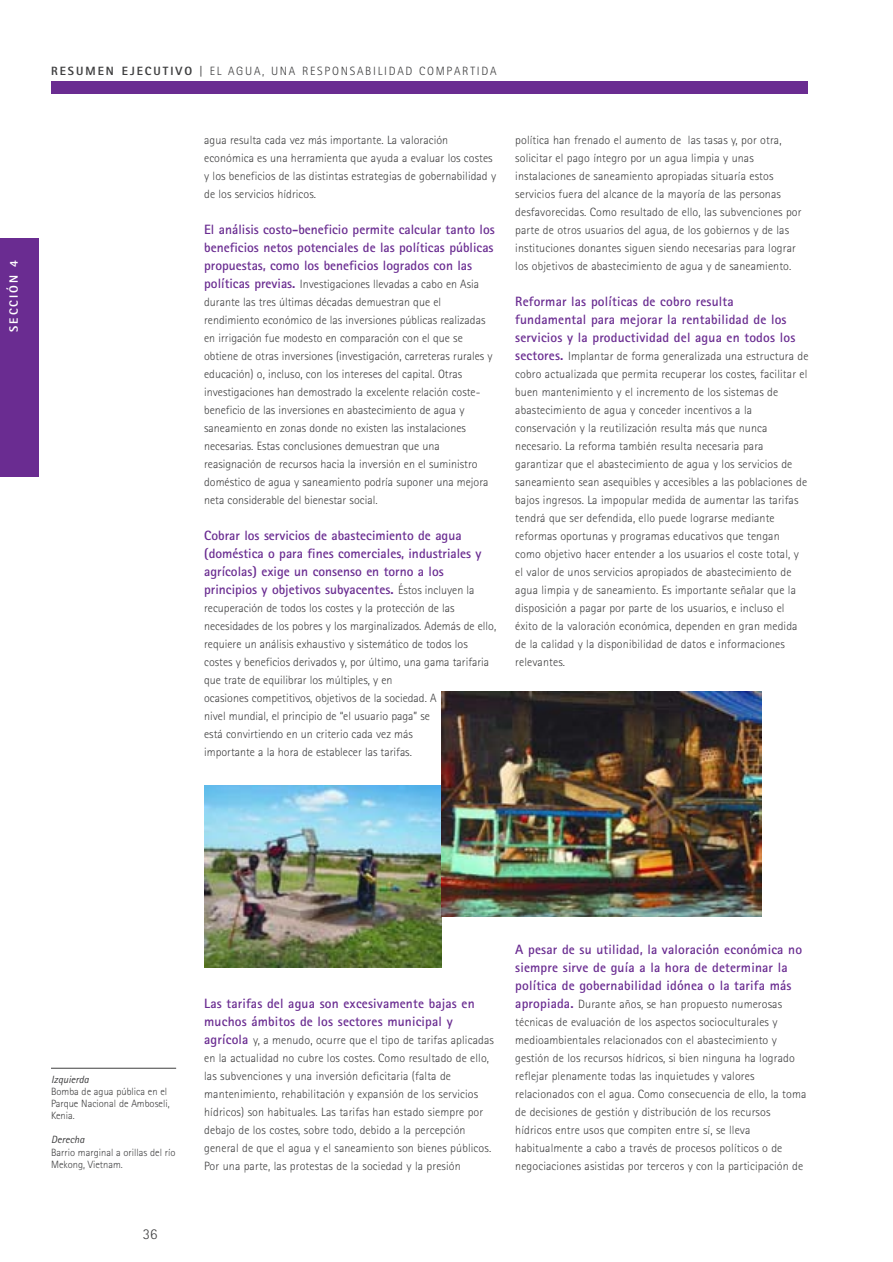
<style>
.page{position:relative;width:893px;height:1262px;background:#fff}
.page>*{position:absolute;margin:0;border:0;box-sizing:border-box;transform-origin:0 0}
.t1{font:300 15px "Rotis Sans Serif";color:#3e3e3f}
.t2{font:700 13.5px/18px "Rotis Sans Serif";letter-spacing:.01em;color:#6a2c91}
.t3{font:300 12px/18px "Rotis Sans Serif";letter-spacing:.01em;color:#3e3e3f}
.t4{font:300 12px "Rotis Sans Serif";letter-spacing:.145em;color:#3e3e3f}
.t5{font:800 12px "Rotis Sans Serif";letter-spacing:.165em;color:#fff}
.t6{font:300 10.5px/12px "Rotis Sans Serif";color:#3e3e3f}
.t7{font:italic 10.5px "Rotis Sans Serif";color:#3e3e3f}
.s1{font-weight:800}
.s2{font-weight:400}
.s3{font-weight:700;font-size:13.5px;color:#6a2c91}
.s4{font-weight:300;font-size:12px;color:#3e3e3f}
</style>
<div class="page">
<div style="left:51px;top:81px;width:757px;height:13px;background:#6a2c91"></div>
<div style="left:0;top:238px;width:38px;height:238px;background:#6a2c91"></div>
<svg style="left:204px;top:967px;width:237px;height:1px"></svg>
<img style="left:204px;top:785px;width:237px;height:182px">
<img style="left:441px;top:691px;width:320px;height:225px">
<hr style="left:51px;top:1068px;width:125px;height:1px;background:#3e3e3f">
<p class="t5" style="left:9px;top:332px;width:73px;rotate:-90deg">SECCIÓN 4</p>
<p class="t4" style="left:51px;top:67px;width:447px"><span class="s1">RESUMEN EJECUTIVO</span> <span class="s2">|</span> EL AGUA, UNA RESPONSABILIDAD COMPARTIDA</p>
<p class="t3" style="left:204px;top:132px;width:293px">agua resulta cada vez más importante. La valoración económica es una herramienta que ayuda a evaluar los costes y los beneficios de las distintas estrategias de gobernabilidad y de los servicios hídricos.</p>
<p class="t2" style="left:204px;top:222px;width:292px;text-align:justify">El análisis costo-beneficio permite calcular tanto los beneficios netos potenciales de las políticas públicas propuestas, como los beneficios logrados con las</p>
<p class="t3" style="left:204px;top:276px;width:290px"><span class="s3">políticas previas.</span> Investigaciones llevadas a cabo en Asia durante las tres últimas décadas demuestran que el rendimiento económico de las inversiones públicas realizadas en irrigación fue modesto en comparación con el que se obtiene de otras inversiones (investigación, carreteras rurales y educación) o, incluso, con los intereses del capital. Otras investigaciones han demostrado la excelente relación coste&shy;beneficio de las inversiones en abastecimiento de agua y saneamiento en zonas donde no existen las instalaciones necesarias. Estas conclusiones demuestran que una reasignación de recursos hacia la inversión en el suministro doméstico de agua y saneamiento podría suponer una mejora neta considerable del bienestar social.</p>
<p class="t2" style="left:204px;top:528px;width:279px">Cobrar los servicios de abastecimiento de agua (doméstica o para fines comerciales, industriales y agrícolas) exige un consenso en torno a los principios y objetivos subyacentes. <span class="s4">Éstos incluyen la</span></p>
<p class="t3" style="left:204px;top:600px;width:293px">recuperación de todos los costes y la protección de las necesidades de los pobres y los marginalizados. Además de ello, requiere un análisis exhaustivo y sistemático de todos los costes y beneficios derivados y, por último, una gama tarifaria que trate de equilibrar los múltiples, y en<br>ocasiones competitivos, objetivos de la sociedad. A<br>nivel mundial, el principio de “el usuario paga” se<br>está convirtiendo en un criterio cada vez más<br>importante a la hora de establecer las tarifas.</p>
<p class="t3" style="left:515px;top:132px;width:288px">política han frenado el aumento de las tasas y, por otra, solicitar el pago íntegro por un agua limpia y unas instalaciones de saneamiento apropiadas situaría estos servicios fuera del alcance de la mayoría de las personas desfavorecidas. Como resultado de ello, las subvenciones por parte de otros usuarios del agua, de los gobiernos y de las instituciones donantes siguen siendo necesarias para lograr los objetivos de abastecimiento de agua y de saneamiento.</p>
<p class="t2" style="left:515px;top:294px;width:281px">Reformar las políticas de cobro resulta fundamental para mejorar la rentabilidad de los servicios y la productividad del agua en todos los</p>
<p class="t3" style="left:515px;top:348px;width:295px"><span class="s3">sectores.</span> Implantar de forma generalizada una estructura de cobro actualizada que permita recuperar los costes, facilitar el buen mantenimiento y el incremento de los sistemas de abastecimiento de agua y conceder incentivos a la conservación y la reutilización resulta más que nunca necesario. La reforma también resulta necesaria para garantizar que el abastecimiento de agua y los servicios de saneamiento sean asequibles y accesibles a las poblaciones de bajos ingresos. La impopular medida de aumentar las tarifas tendrá que ser defendida, ello puede lograrse mediante reformas oportunas y programas educativos que tengan<br>como objetivo hacer entender a los usuarios el coste total, y el valor de unos servicios apropiados de abastecimiento de agua limpia y de saneamiento. Es importante señalar que la disposición a pagar por parte de los usuarios, e incluso el éxito de la valoración económica, dependen en gran medida de la calidad y la disponibilidad de datos e informaciones relevantes.</p>
<p class="t7" style="left:51px;top:1076px;width:39px">Izquierda</p>
<p class="t6" style="left:51px;top:1087px;width:120px">Bomba de agua pública en el<br>Parque Nacional de Amboseli,<br>Kenia.</p>
<p class="t7" style="left:51px;top:1136px;width:35px">Derecha</p>
<p class="t6" style="left:51px;top:1147px;width:126px">Barrio marginal a orillas del río<br>Mekong, Vietnam.</p>
<p class="t1" style="left:143px;top:1228px;width:16px">36</p>
<p class="t2" style="left:204px;top:996px;width:272px">Las tarifas del agua son excesivamente bajas en muchos ámbitos de los sectores municipal y</p>
<p class="t3" style="left:204px;top:1032px;width:291px"><span class="s3">agrícola</span> y, a menudo, ocurre que el tipo de tarifas aplicadas en la actualidad no cubre los costes. Como resultado de ello, las subvenciones y una inversión deficitaria (falta de mantenimiento, rehabilitación y expansión de los servicios hídricos) son habituales. Las tarifas han estado siempre por debajo de los costes, sobre todo, debido a la percepción general de que el agua y el saneamiento son bienes públicos.<br>Por una parte, las protestas de la sociedad y la presión</p>
<p class="t2" style="left:515px;top:942px;width:288px">A pesar de su utilidad, la valoración económica no siempre sirve de guía a la hora de determinar la política de gobernabilidad idónea o la tarifa más</p>
<p class="t3" style="left:515px;top:996px;width:293px"><span class="s3">apropiada.</span> Durante años, se han propuesto numerosas técnicas de evaluación de los aspectos socioculturales y medioambientales relacionados con el abastecimiento y gestión de los recursos hídricos, si bien ninguna ha logrado reflejar plenamente todas las inquietudes y valores relacionados con el agua. Como consecuencia de ello, la toma de decisiones de gestión y distribución de los recursos hídricos entre usos que compiten entre sí, se lleva habitualmente a cabo a través de procesos políticos o de negociaciones asistidas por terceros y con la participación de</p>
</div>
